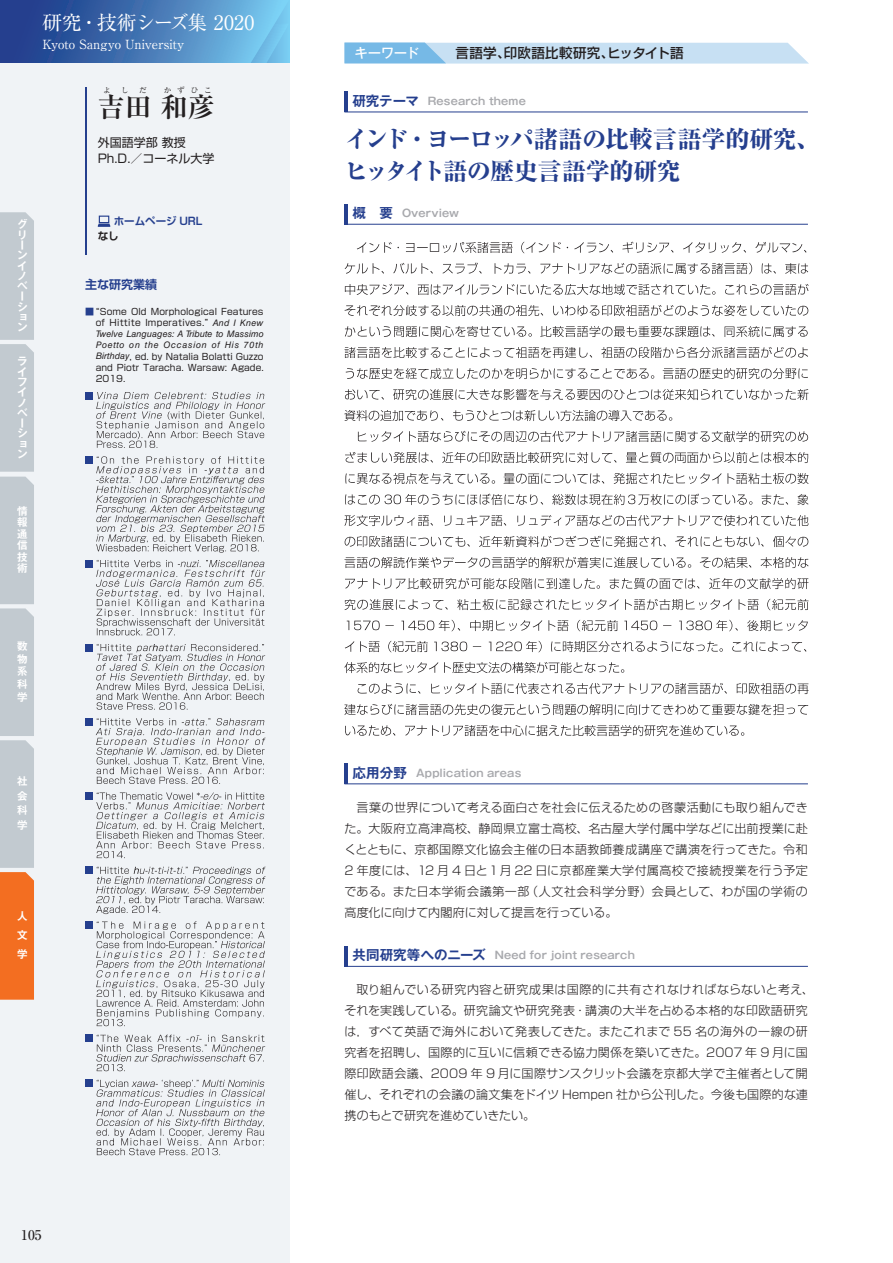
<style>
.page{position:relative;width:893px;height:1263px;background:#fff}
.page>*{position:absolute;margin:0;border:0;box-sizing:border-box;transform-origin:0 0}
.t1{font:700 27px "Ryumin Pr 6 N";color:#231f20}
.t2{font:800 24px/31.5px "Ryumin Pr 6 N";letter-spacing:-.01em;color:#253f8e}
.t3{font:19.8px "Ryumin Pr 6 N";letter-spacing:-.025em;color:#fff}
.t4{font:500 13.5px "Shin Go Pr 6 N";letter-spacing:.02em;color:#231f20}
.t5{font:500 13.5px "Gothic MB101 Pro";letter-spacing:-.04em;color:#fff}
.t6{font:500 13.5px "Ryumin Pr 6 N";color:#231f20}
.t7{font:12.6px "Ryumin Pr 6 N";letter-spacing:-.015em;color:#fff}
.t8{font:300 12px/21px "Shin Go Pro";letter-spacing:.02em;color:#231f20;text-align:justify}
.t9{font:12px/15.8px "Shin Go Pro";color:#231f20}
.t10{font:700 12px "Shin Go Pro De";color:#253f8e}
.t11{font:700 10.5px "Gothic MB101 Pro De";letter-spacing:.015em;color:#a8a9ad}
.t12{font:700 10.5px/10.4px "Gothic MB101 Pro De";color:#fff;text-align:justify}
.t13{font:700 10.5px "Shin Go Pro De";color:#253f8e}
.t14{font:700 10.5px "Shin Go Pro De";color:#231f20}
.t15{font:9px/11.2px "Shin Go Pro";letter-spacing:.015em;color:#231f20;text-align:right}
.t16{font:italic 9px/11.2px "Helvetica LT Std";letter-spacing:.005em;color:#231f20}
.t17{font:700 7.5px "Ryumin Pr 6 N";color:#231f20}
.s1{color:#253f8e}
.s2{font-family:"Helvetica LT Std";font-style:italic}
.s3{font-size:13.5px;color:#253f8e}
</style>
<div class="page">
<svg style="left:0;top:0;width:289px;height:64px;background:#4a7db8"></svg>
<div style="left:0;top:64px;width:289px;height:1199px;background:#f0f3f6"></div>
<div style="left:85px;top:392px;width:8px;height:7px;background:#253f8e"></div>
<svg style="left:96px;top:392px;width:169px;height:56px"></svg>
<div style="left:85px;top:456px;width:8px;height:8px;background:#253f8e"></div>
<svg style="left:96px;top:456px;width:169px;height:96px"></svg>
<div style="left:85px;top:560px;width:8px;height:7px;background:#253f8e"></div>
<svg style="left:96px;top:560px;width:169px;height:75px"></svg>
<div style="left:85px;top:644px;width:8px;height:7px;background:#253f8e"></div>
<svg style="left:96px;top:644px;width:169px;height:66px"></svg>
<div style="left:85px;top:718px;width:8px;height:8px;background:#253f8e"></div>
<svg style="left:96px;top:718px;width:170px;height:66px"></svg>
<div style="left:85px;top:792px;width:8px;height:8px;background:#253f8e"></div>
<svg style="left:96px;top:792px;width:169px;height:66px"></svg>
<div style="left:85px;top:866px;width:8px;height:8px;background:#253f8e"></div>
<svg style="left:96px;top:867px;width:170px;height:47px"></svg>
<div style="left:85px;top:921px;width:8px;height:8px;background:#253f8e"></div>
<svg style="left:96px;top:921px;width:169px;height:105px"></svg>
<div style="left:85px;top:1034px;width:8px;height:8px;background:#253f8e"></div>
<svg style="left:96px;top:1035px;width:169px;height:36px"></svg>
<div style="left:85px;top:1079px;width:8px;height:8px;background:#253f8e"></div>
<svg style="left:96px;top:1080px;width:169px;height:75px"></svg>
<svg style="left:357px;top:242px;width:449px;height:11px"></svg>
<svg style="left:345px;top:263px;width:463px;height:11px"></svg>
<svg style="left:345px;top:284px;width:464px;height:11px"></svg>
<svg style="left:345px;top:305px;width:463px;height:11px"></svg>
<svg style="left:345px;top:326px;width:463px;height:11px"></svg>
<svg style="left:345px;top:347px;width:463px;height:11px"></svg>
<svg style="left:346px;top:368px;width:462px;height:11px"></svg>
<svg style="left:345px;top:389px;width:463px;height:11px"></svg>
<svg style="left:344px;top:410px;width:328px;height:11px"></svg>
<svg style="left:358px;top:431px;width:450px;height:11px"></svg>
<svg style="left:345px;top:452px;width:463px;height:11px"></svg>
<svg style="left:345px;top:473px;width:463px;height:11px"></svg>
<svg style="left:345px;top:494px;width:463px;height:11px"></svg>
<svg style="left:344px;top:515px;width:464px;height:11px"></svg>
<svg style="left:345px;top:536px;width:463px;height:11px"></svg>
<svg style="left:344px;top:557px;width:464px;height:11px"></svg>
<svg style="left:345px;top:578px;width:463px;height:11px"></svg>
<svg style="left:345px;top:599px;width:463px;height:11px"></svg>
<svg style="left:347px;top:620px;width:271px;height:11px"></svg>
<svg style="left:624px;top:620px;width:184px;height:11px"></svg>
<svg style="left:345px;top:641px;width:461px;height:11px"></svg>
<svg style="left:344px;top:662px;width:280px;height:11px"></svg>
<svg style="left:358px;top:683px;width:450px;height:11px"></svg>
<svg style="left:344px;top:704px;width:464px;height:11px"></svg>
<svg style="left:345px;top:725px;width:399px;height:11px"></svg>
<hr style="left:344px;top:204px;width:4px;height:21px;background:#253f8e">
<hr style="left:344px;top:224px;width:464px;height:1px;background:#253f8e">
<hr style="left:85px;top:87px;width:2px;height:168px;background:#253f8e">
<svg style="left:98px;top:216px;width:12px;height:11px"></svg>
<hr style="left:344px;top:763px;width:4px;height:21px;background:#253f8e">
<hr style="left:344px;top:783px;width:464px;height:1px;background:#253f8e">
<hr style="left:344px;top:946px;width:4px;height:21px;background:#253f8e">
<hr style="left:344px;top:966px;width:464px;height:1px;background:#253f8e">
<svg style="left:344px;top:43px;width:465px;height:21px;background:#b9d9f1"></svg>
<hr style="left:344px;top:91px;width:4px;height:21px;background:#253f8e">
<hr style="left:344px;top:112px;width:464px;height:1px;background:#253f8e">
<svg style="left:0;top:212px;width:34px;height:788px;background:#cbbcb5"></svg>
<h3 class="t3" style="left:43px;top:7px;width:213px">研究・技術シーズ集 2020</h3>
<p class="t7" style="left:43px;top:34px;width:143px">Kyoto Sangyo University</p>
<p class="t17" style="left:103px;top:84px;width:9px">よ</p>
<p class="t17" style="left:121px;top:84px;width:9px">し</p>
<p class="t17" style="left:139px;top:84px;width:9px">だ</p>
<p class="t17" style="left:164px;top:84px;width:50px">かずひこ</p>
<h1 class="t1" style="left:98px;top:86px;width:118px">吉田和彦</h1>
<p class="t12" style="left:17px;top:218px;width:12px;text-align:left">グリーンイノベーション</p>
<p class="t12" style="left:17px;top:355px;width:12px;text-align:left">ライフイノベーション</p>
<p class="t12" style="left:17px;top:503px;width:12px;line-height:11.6px">情報通信技術</p>
<p class="t12" style="left:17px;top:638px;width:12px;line-height:12.6px">数物系科学</p>
<p class="t12" style="left:17px;top:772px;width:12px;line-height:14.7px">社会科学</p>
<p class="t12" style="left:17px;top:905px;width:12px;line-height:18.9px">人文学</p>
<p class="t9" style="left:98px;top:133px;width:118px">外国語学部 教授<br>Ph.D.／コーネル大学</p>
<p class="t13" style="left:114px;top:212px;width:90px">ホームページ URL</p>
<p class="t14" style="left:98px;top:228px;width:22px">なし</p>
<p class="t10" style="left:85px;top:274px;width:73px">主な研究業績</p>
<p class="t15" style="left:85px;top:305px;width:180px"><span class="s1">■</span> “Some Old Morphological Features of Hittite Imperatives.” <span class="s2">And I Knew</span></p>
<p class="t16" style="left:96px;top:328px;width:169px">Twelve Languages: A Tribute to Massimo<br>Poetto on the Occasion of His 70th</p>
<p class="t15" style="left:96px;top:350px;width:170px;text-align:justify"><span class="s2">Birthday</span>, ed. by Natalia Bolatti Guzzo and Piotr Taracha. Warsaw: Agade.<br>2019.</p>
<p class="t6" style="left:21px;top:1224px;width:22px">105</p>
<p class="t5" style="left:354px;top:41px;width:66px">キーワード</p>
<p class="t4" style="left:455px;top:42px;width:230px">言語学、印欧語比較研究、ヒッタイト語</p>
<p class="t11" style="left:352px;top:92px;width:175px"><span class="s3">研究テーマ</span> Research theme</p>
<h2 class="t2" style="left:344px;top:123px;width:477px">インド・ヨーロッパ諸語の比較言語学的研究、ヒッタイト語の歴史言語学的研究</h2>
<p class="t11" style="left:352px;top:204px;width:108px"><span class="s3">概　要</span> Overview</p>
<p class="t11" style="left:352px;top:764px;width:170px"><span class="s3">応用分野</span> Application areas</p>
<p class="t8" style="left:344px;top:795px;width:465px;text-indent:12px">言葉の世界について考える面白さを社会に伝えるための啓蒙活動にも取り組んできた。大阪府立高津高校、静岡県立富士高校、名古屋大学付属中学などに出前授業に赴くとともに、京都国際文化協会主催の日本語教師養成講座で講演を行ってきた。令和2 年度には、12 月 4 日と1月 22 日に京都産業大学付属高校で接続授業を行う予定である。また日本学術会議第一部（人文社会科学分野）会員として、わが国の学術の高度化に向けて内閣府に対して提言を行っている。</p>
<p class="t11" style="left:352px;top:946px;width:284px"><span class="s3">共同研究等へのニーズ</span> Need for joint research</p>
<p class="t8" style="left:344px;top:978px;width:471px;text-align:left;text-indent:12px">取り組んでいる研究内容と研究成果は国際的に共有されなければならないと考え、それを実践している。研究論文や研究発表・講演の大半を占める本格的な印欧語研究は，すべて英語で海外において発表してきた。またこれまで 55 名の海外の一線の研究者を招聘し、国際的に互いに信頼できる協力関係を築いてきた。2007 年 9 月に国際印欧語会議、2009 年 9 月に国際サンスクリット会議を京都大学で主催者として開催し、それぞれの会議の論文集をドイツ Hempen 社から公刊した。今後も国際的な連携のもとで研究を進めていきたい。</p>
</div>
